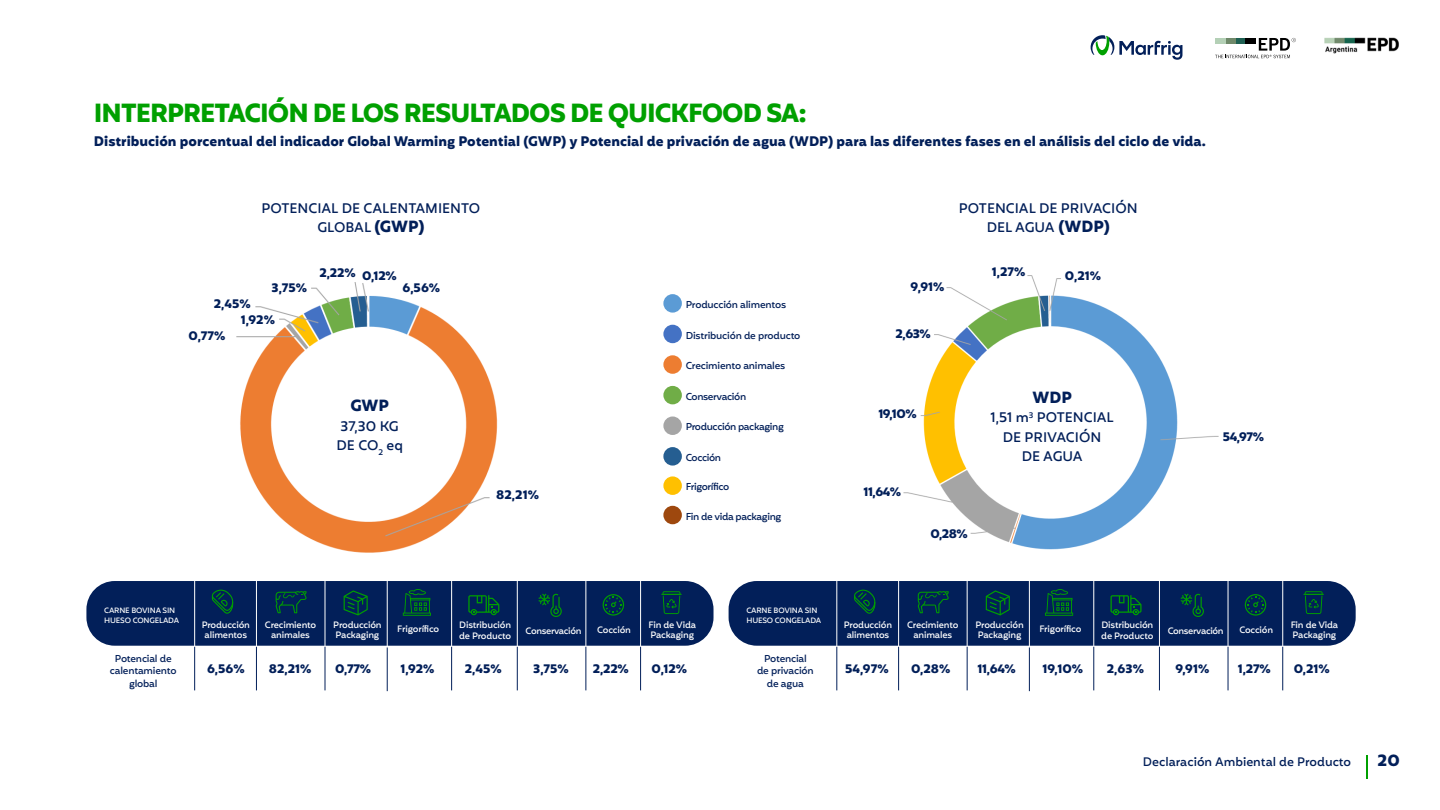
<style>
.page{position:relative;width:1440px;height:810px;background:#fff}
.page>*{position:absolute;margin:0;border:0;box-sizing:border-box;transform-origin:0 0}
.t1{font:700 25.5px "Mohr";letter-spacing:-.04em;color:#00a000}
.t2{font:700 15.75px "Mohr";color:#021f59}
.t3{font:700 13.5px "Mohr";color:#021f59}
.t4{font:500 13.5px/19.6px "Mohr";color:#021f59;text-align:center}
.t5{font:700 12px "Mohr";color:#021f59}
.t6{font:500 12px "Mohr";color:#021f59}
.t7{font:500 9.75px/12.1px "Mohr";letter-spacing:-.02em;color:#021f59;text-align:center}
.t8{font:500 9.75px "Mohr";letter-spacing:-.04em;color:#021f59}
.t9{font:500 9px/10.6px "Mohr";letter-spacing:-.02em;color:#fff}
.t10{font:500 9px "Mohr";letter-spacing:-.04em;color:#fff}
.t11{font:500 7.5px/10.6px "Mohr";letter-spacing:-.02em;color:#fff}
.s1{font-weight:700;font-size:15.75px}
</style>
<div class="page">
<img style="left:900px;top:275px;width:319px;height:275px">
<svg style="left:1091px;top:35px;width:91px;height:25px"></svg>
<svg style="left:1215px;top:38px;width:81px;height:20px"></svg>
<img style="left:1324px;top:37px;width:75px;height:17px">
<svg style="left:1367px;top:755px;width:1px;height:24px"></svg>
<div style="left:86px;top:581px;width:628px;height:65px;background:#021f59;border-radius:28px"></div>
<hr style="left:640px;top:647px;width:1px;height:43px;background:#021f59">
<hr style="left:640px;top:574px;width:1px;height:72px;background:#fff">
<hr style="left:517px;top:647px;width:1px;height:43px;background:#021f59">
<hr style="left:517px;top:574px;width:1px;height:72px;background:#fff">
<hr style="left:451px;top:647px;width:1px;height:43px;background:#021f59">
<hr style="left:451px;top:574px;width:1px;height:72px;background:#fff">
<hr style="left:586px;top:647px;width:1px;height:43px;background:#021f59">
<hr style="left:586px;top:574px;width:1px;height:72px;background:#fff">
<hr style="left:387px;top:647px;width:1px;height:44px;background:#021f59">
<hr style="left:387px;top:575px;width:1px;height:72px;background:#fff">
<hr style="left:325px;top:647px;width:1px;height:43px;background:#021f59">
<hr style="left:325px;top:574px;width:1px;height:72px;background:#fff">
<hr style="left:256px;top:647px;width:1px;height:43px;background:#021f59">
<hr style="left:256px;top:574px;width:1px;height:72px;background:#fff">
<hr style="left:194px;top:647px;width:1px;height:43px;background:#021f59">
<hr style="left:194px;top:574px;width:1px;height:72px;background:#fff">
<svg style="left:276px;top:591px;width:31px;height:22px"></svg>
<svg style="left:661px;top:591px;width:21px;height:23px"></svg>
<svg style="left:403px;top:589px;width:28px;height:27px"></svg>
<svg style="left:468px;top:595px;width:31px;height:21px"></svg>
<svg style="left:538px;top:593px;width:24px;height:24px"></svg>
<svg style="left:603px;top:594px;width:21px;height:22px"></svg>
<svg style="left:344px;top:590px;width:24px;height:25px"></svg>
<svg style="left:211px;top:589px;width:23px;height:25px"></svg>
<div style="left:729px;top:581px;width:627px;height:65px;background:#021f59;border-radius:28px"></div>
<hr style="left:1282px;top:647px;width:1px;height:43px;background:#021f59">
<hr style="left:1282px;top:574px;width:1px;height:72px;background:#fff">
<hr style="left:1159px;top:647px;width:1px;height:43px;background:#021f59">
<hr style="left:1159px;top:574px;width:1px;height:72px;background:#fff">
<hr style="left:1093px;top:647px;width:1px;height:43px;background:#021f59">
<hr style="left:1093px;top:574px;width:1px;height:72px;background:#fff">
<hr style="left:1228px;top:647px;width:1px;height:43px;background:#021f59">
<hr style="left:1228px;top:574px;width:1px;height:72px;background:#fff">
<hr style="left:1029px;top:647px;width:1px;height:44px;background:#021f59">
<hr style="left:1029px;top:575px;width:1px;height:72px;background:#fff">
<hr style="left:967px;top:647px;width:1px;height:43px;background:#021f59">
<hr style="left:967px;top:574px;width:1px;height:72px;background:#fff">
<hr style="left:898px;top:647px;width:1px;height:43px;background:#021f59">
<hr style="left:898px;top:574px;width:1px;height:72px;background:#fff">
<hr style="left:836px;top:647px;width:1px;height:43px;background:#021f59">
<hr style="left:836px;top:574px;width:1px;height:72px;background:#fff">
<svg style="left:918px;top:591px;width:31px;height:22px"></svg>
<svg style="left:1303px;top:591px;width:21px;height:23px"></svg>
<svg style="left:1045px;top:589px;width:28px;height:27px"></svg>
<svg style="left:1111px;top:595px;width:31px;height:21px"></svg>
<svg style="left:1181px;top:593px;width:23px;height:24px"></svg>
<svg style="left:1245px;top:594px;width:21px;height:22px"></svg>
<svg style="left:986px;top:590px;width:24px;height:25px"></svg>
<svg style="left:854px;top:589px;width:22px;height:25px"></svg>
<img style="left:236px;top:282px;width:262px;height:271px">
<div style="left:663px;top:294px;width:19px;height:19px;background:#5b9bd5;border-radius:50%"></div>
<div style="left:663px;top:325px;width:19px;height:18px;background:#4472c4;border-radius:50%"></div>
<div style="left:663px;top:355px;width:19px;height:19px;background:#ed7d31;border-radius:50%"></div>
<div style="left:663px;top:386px;width:19px;height:18px;background:#70ad47;border-radius:50%"></div>
<div style="left:663px;top:417px;width:19px;height:18px;background:#a5a5a5;border-radius:50%"></div>
<div style="left:663px;top:447px;width:19px;height:19px;background:#255e91;border-radius:50%"></div>
<div style="left:663px;top:476px;width:19px;height:19px;background:#ffc000;border-radius:50%"></div>
<div style="left:663px;top:506px;width:19px;height:18px;background:#9e480e;border-radius:50%"></div>
<h1 class="t1" style="left:94px;top:99px;width:715px">INTERPRETACIÓN DE LOS RESULTADOS DE QUICKFOOD SA:</h1>
<h3 class="t3" style="left:94px;top:134px;width:1114px">Distribución porcentual del indicador Global Warming Potential (GWP) y Potencial de privación de agua (WDP) para las diferentes fases en el análisis del ciclo de vida.</h3>
<h3 class="t4" style="left:262px;top:198px;width:220px">POTENCIAL DE CALENTAMIENTO<br>GLOBAL <span class="s1">(GWP)</span></h3>
<h3 class="t4" style="left:959px;top:198px;width:180px">POTENCIAL DE PRIVACIÓN<br>DEL AGUA <span class="s1">(WDP)</span></h3>
<h3 class="t5" style="left:214px;top:297px;width:39px">2,45%</h3>
<h3 class="t5" style="left:272px;top:281px;width:37px">3,75%</h3>
<h3 class="t5" style="left:189px;top:329px;width:38px">0,77%</h3>
<h3 class="t5" style="left:241px;top:313px;width:36px">1,92%</h3>
<h3 class="t5" style="left:320px;top:268px;width:79px">2,22% 0,12%</h3>
<h3 class="t5" style="left:402px;top:281px;width:39px">6,56%</h3>
<h2 class="t2" style="left:350px;top:396px;width:40px">GWP</h2>
<h3 class="t4" style="left:336px;top:416px;width:68px">37,30 KG<br>DE CO<sub>2</sub> eq</h3>
<h3 class="t5" style="left:496px;top:488px;width:44px">82,21%</h3>
<p class="t7" style="left:686px;top:299px;width:102px">Producción alimentos</p>
<p class="t7" style="left:686px;top:329px;width:116px">Distribución de producto</p>
<p class="t7" style="left:686px;top:360px;width:101px">Crecimiento animales</p>
<p class="t8" style="left:686px;top:391px;width:62px">Conservación</p>
<p class="t8" style="left:686px;top:421px;width:100px">Producción packaging</p>
<p class="t8" style="left:686px;top:452px;width:37px">Cocción</p>
<p class="t8" style="left:686px;top:481px;width:45px">Frigorífico</p>
<p class="t8" style="left:686px;top:511px;width:97px">Fin de vida packaging</p>
<h3 class="t5" style="left:911px;top:280px;width:35px">9,91%</h3>
<h3 class="t5" style="left:896px;top:327px;width:37px">2,63%</h3>
<h3 class="t5" style="left:878px;top:407px;width:40px">19,10%</h3>
<h3 class="t5" style="left:864px;top:485px;width:39px">11,64%</h3>
<h3 class="t5" style="left:930px;top:527px;width:39px">0,28%</h3>
<h3 class="t5" style="left:992px;top:265px;width:35px">1,27%</h3>
<h3 class="t5" style="left:1065px;top:269px;width:38px">0,21%</h3>
<h2 class="t2" style="left:1032px;top:388px;width:41px">WDP</h2>
<h3 class="t4" style="left:991px;top:408px;width:125px">1,51 m<sup>3</sup> POTENCIAL<br>DE PRIVACIÓN<br>DE AGUA</h3>
<h3 class="t5" style="left:1223px;top:430px;width:43px">54,97%</h3>
<p class="t11" style="left:104px;top:605px;width:76px">CARNE BOVINA SIN<br>HUESO CONGELADA</p>
<p class="t7" style="left:110px;top:653px;width:68px">Potencial de calentamiento global</p>
<p class="t11" style="left:746px;top:605px;width:76px">CARNE BOVINA SIN<br>HUESO CONGELADA</p>
<p class="t9" style="left:975px;top:619px;width:50px">Producción<br>Packaging</p>
<p class="t9" style="left:202px;top:619px;width:50px;text-align:center">Producción alimentos</p>
<p class="t9" style="left:265px;top:620px;width:53px;text-align:center">Crecimiento animales</p>
<p class="t9" style="left:649px;top:619px;width:49px">Fin de Vida<br>Packaging</p>
<p class="t9" style="left:333px;top:619px;width:50px">Producción<br>Packaging</p>
<p class="t9" style="left:844px;top:619px;width:50px;text-align:center">Producción alimentos</p>
<p class="t9" style="left:907px;top:620px;width:53px;text-align:center">Crecimiento animales</p>
<p class="t9" style="left:1291px;top:619px;width:49px">Fin de Vida<br>Packaging</p>
<p class="t9" style="left:459px;top:620px;width:54px">Distribución de Producto</p>
<p class="t9" style="left:1101px;top:620px;width:54px">Distribución de Producto</p>
<p class="t9" style="left:397px;top:624px;width:43px">Frigorífico</p>
<p class="t9" style="left:1039px;top:624px;width:43px">Frigorífico</p>
<p class="t10" style="left:526px;top:626px;width:57px">Conservación</p>
<p class="t9" style="left:597px;top:625px;width:35px">Cocción</p>
<p class="t10" style="left:1168px;top:626px;width:57px">Conservación</p>
<p class="t9" style="left:1239px;top:625px;width:35px">Cocción</p>
<h3 class="t5" style="left:207px;top:662px;width:39px">6,56%</h3>
<h3 class="t5" style="left:269px;top:662px;width:44px">82,21%</h3>
<h3 class="t5" style="left:335px;top:662px;width:37px">0,77%</h3>
<h3 class="t5" style="left:400px;top:662px;width:36px">1,92%</h3>
<h3 class="t5" style="left:465px;top:662px;width:39px">2,45%</h3>
<h3 class="t5" style="left:533px;top:662px;width:37px">3,75%</h3>
<h3 class="t5" style="left:652px;top:662px;width:37px">0,12%</h3>
<h3 class="t5" style="left:593px;top:662px;width:38px">2,22%</h3>
<p class="t7" style="left:757px;top:653px;width:58px">Potencial de privación de agua</p>
<h3 class="t5" style="left:845px;top:662px;width:45px">54,97%</h3>
<h3 class="t5" style="left:911px;top:662px;width:41px">0,28%</h3>
<h3 class="t5" style="left:977px;top:662px;width:40px">11,64%</h3>
<h3 class="t5" style="left:1043px;top:662px;width:42px">19,10%</h3>
<h3 class="t5" style="left:1107px;top:662px;width:39px">2,63%</h3>
<h3 class="t5" style="left:1175px;top:662px;width:35px">9,91%</h3>
<h3 class="t5" style="left:1294px;top:662px;width:38px">0,21%</h3>
<h3 class="t5" style="left:1238px;top:662px;width:34px">1,27%</h3>
<h3 class="t6" style="left:1143px;top:755px;width:210px">Declaración Ambiental de Producto</h3>
<h2 class="t2" style="left:1378px;top:752px;width:24px">20</h2>
</div>
